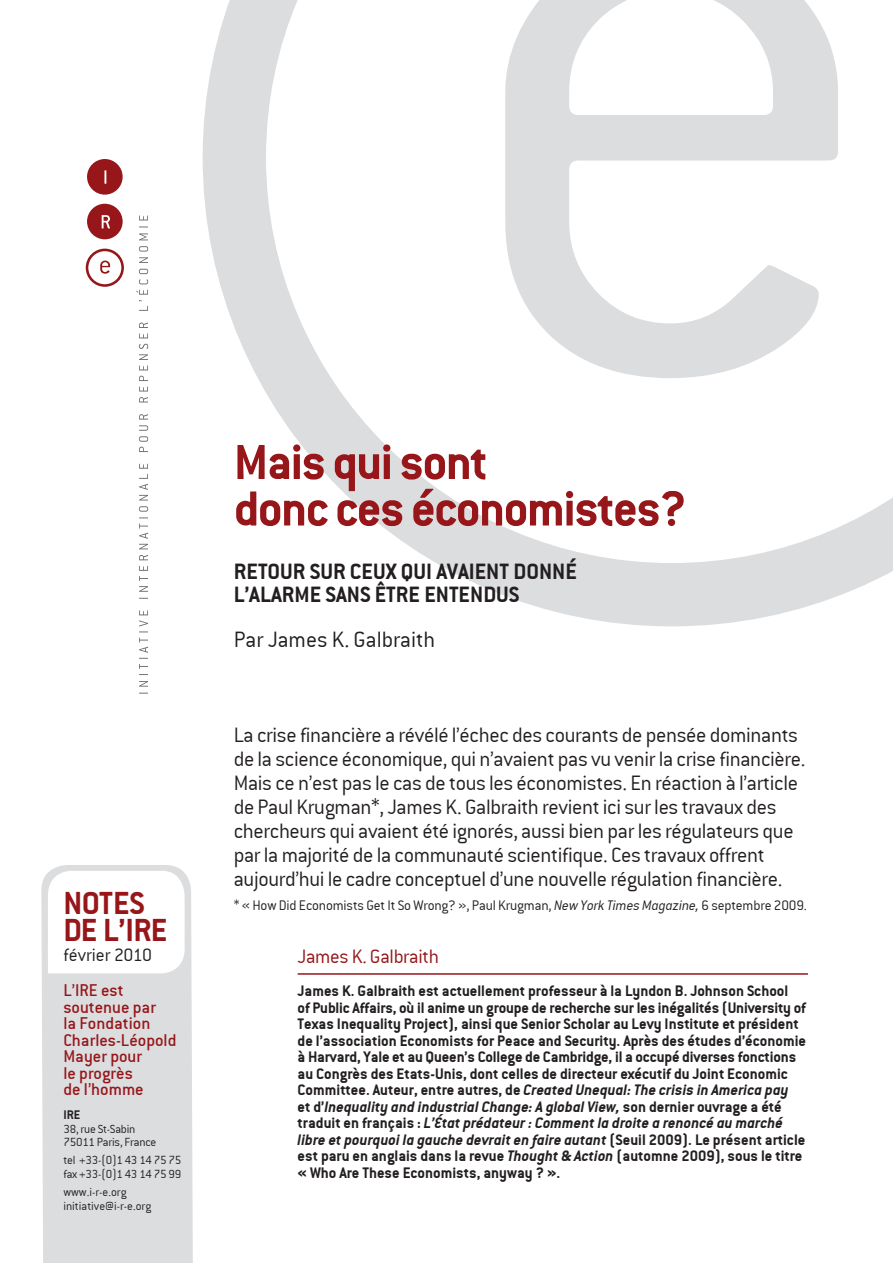
<style>
.page{position:relative;width:893px;height:1263px;background:#fff}
.page>*{position:absolute;margin:0;border:0;box-sizing:border-box;transform-origin:0 0}
.t1{font:54px/46.5px "Conduit ITCTT Bold";color:#961619}
.t2{font:34.5px "Conduit ITCTT Bold";color:#961619}
.t3{font:24px/22.5px "Conduit ITCTT Bold";color:#231f20}
.t4{font:24px "Conduit ITCTT Light";color:#231f20}
.t5{font:22.5px/24px "Conduit ITCTT Light";letter-spacing:-.015em;color:#231f20}
.t6{font:21px "Conduit ITCTT Light";letter-spacing:-.015em;color:#961619}
.t7{font:19.5px "Conduit ITCTT Light";color:#231f20}
.t8{font:18.45px/16.5px "Conduit Md ITCTT Medium";color:#961619}
.t9{font:16.5px/16.5px "Conduit ITCTT Bold";color:#231f20}
.t10{font:15px "Conduit ITCTT Light";letter-spacing:-.01em;color:#231f20}
.t11{font:13.5px "Conduit ITCTT Bold";color:#231f20}
.t12{font:12.75px/13.5px "Conduit ITCTT Light";letter-spacing:-.015em;color:#231f20}
.s1{font-style:italic}
</style>
<div class="page">
<svg style="left:203px;top:0;width:690px;height:626px"></svg>
<svg style="left:505px;top:0;width:333px;height:378px"></svg>
<div style="left:87px;top:159px;width:36px;height:36px;background:#961619;border-radius:50%"></div>
<div style="left:87px;top:204px;width:36px;height:35px;background:#961619;border-radius:50%"></div>
<div style="left:86px;top:249px;width:38px;height:38px;border:3px solid #961619;border-radius:50%"></div>
<svg style="left:104px;top:170px;width:2px;height:14px"></svg>
<svg style="left:102px;top:215px;width:8px;height:13px"></svg>
<svg style="left:100px;top:261px;width:10px;height:13px"></svg>
<svg style="left:139px;top:681px;width:9px;height:6px"></svg>
<svg style="left:139px;top:638px;width:9px;height:37px"></svg>
<svg style="left:139px;top:610px;width:9px;height:22px"></svg>
<svg style="left:139px;top:566px;width:9px;height:26px"></svg>
<svg style="left:139px;top:555px;width:9px;height:5px"></svg>
<svg style="left:139px;top:524px;width:9px;height:25px"></svg>
<svg style="left:139px;top:506px;width:9px;height:12px"></svg>
<svg style="left:139px;top:464px;width:9px;height:36px"></svg>
<svg style="left:139px;top:414px;width:9px;height:38px"></svg>
<svg style="left:139px;top:387px;width:9px;height:15px"></svg>
<svg style="left:139px;top:376px;width:9px;height:5px"></svg>
<svg style="left:139px;top:344px;width:9px;height:26px"></svg>
<svg style="left:139px;top:323px;width:9px;height:15px"></svg>
<svg style="left:136px;top:290px;width:12px;height:21px"></svg>
<svg style="left:139px;top:269px;width:9px;height:15px"></svg>
<svg style="left:139px;top:246px;width:9px;height:17px"></svg>
<svg style="left:139px;top:233px;width:9px;height:7px"></svg>
<svg style="left:139px;top:216px;width:9px;height:4px"></svg>
<hr style="left:298px;top:973px;width:510px;height:2px;background:#961619">
<div style="left:41px;top:865px;width:152px;height:398px;background:#dcdddf"></div>
<svg style="left:48px;top:871px;width:137px;height:102px"></svg>
<h1 class="t1" style="left:234px;top:438px;width:454px">Mais qui sont<br>donc ces économistes?</h1>
<h3 class="t3" style="left:234px;top:560px;width:345px">Retour sur ceux qui avaient donné l’alarm e sans être entendus</h3>
<h3 class="t4" style="left:234px;top:626px;width:203px">Par James K. Galbraith</h3>
<p class="t5" style="left:234px;top:723px;width:573px">La crise financière a révélé l’échec des courants de pensée dominants de la science économique, qui n’avaient pas vu venir la crise financière.<br>Mais ce n’est pas le cas de tous les économistes. En réaction à l’article de Paul Krugman*, James K. Galbraith revient ici sur les travaux des chercheurs qui avaient été ignorés, aussi bien par les régulateurs que par la majorité de la communauté scientifique. Ces travaux offrent aujourd’hui le cadre conceptuel d’une nouvelle régulation financière.</p>
<h2 class="t2" style="left:63px;top:883px;width:17px">NOTES</h2>
<p class="t10" style="left:234px;top:897px;width:575px">* « How Did Economists Get It So Wrong? », Paul Krugman, <span class="s1">New York Times Magazine,</span> 6 septembre 2009.</p>
<h2 class="t2" style="left:63px;top:910px;width:102px">DE L’IRE</h2>
<p class="t7" style="left:63px;top:944px;width:90px">février 2010</p>
<p class="t8" style="left:63px;top:982px;width:115px">L’IRE est soutenue par<br>la Fondation<br>Charles-Léopold<br>Mayer pour<br>le progrès<br>de l’homme</p>
<p class="t11" style="left:63px;top:1107px;width:17px">IRE</p>
<p class="t12" style="left:63px;top:1122px;width:95px">38, rue St-Sabin<br>75011 Paris, France</p>
<p class="t12" style="left:63px;top:1154px;width:120px">tel +33-(0)1 43 14 75 75 fax +33-(0)1 43 14 75 99</p>
<p class="t12" style="left:63px;top:1185px;width:89px">www.i-r-e.org initiative@i-r-e.org</p>
<p class="t6" style="left:298px;top:945px;width:143px">James K. Galbraith</p>
<p class="t9" style="left:298px;top:983px;width:510px">James K. Galbraith est actuellement professeur à la Lyndon B. Johnson School<br>of Public Affairs, où il anime un groupe de recherche sur les inégalités (University of Texas Inequality Project), ainsi que Senior Scholar au Levy Institute et président de l’association Economists for Peace and Security. Après des études d’économie à Harvard, Yale et au Queen’s College de Cambridge, il a occupé diverses fonctions au Congrès des Etats-Unis, dont celles de directeur exécutif du Joint Economic Committee. Auteur, entre autres, de <span class="s1">Created Unequal: The crisis in America pay<br></span>et d’<span class="s1">Inequality and industrial Change: A global View,</span> son dernier ouvrage a été traduit en français : <span class="s1">L’État prédateur : Comment la droite a renoncé au marché libre et pourquoi la gauche devrait en faire autant</span> (Seuil 2009). Le présent article est paru en anglais dans la revue <span class="s1">Thought &amp; Action</span> (automne 2009), sous le titre « Who Are These Economists, anyway ? ».</p>
</div>
